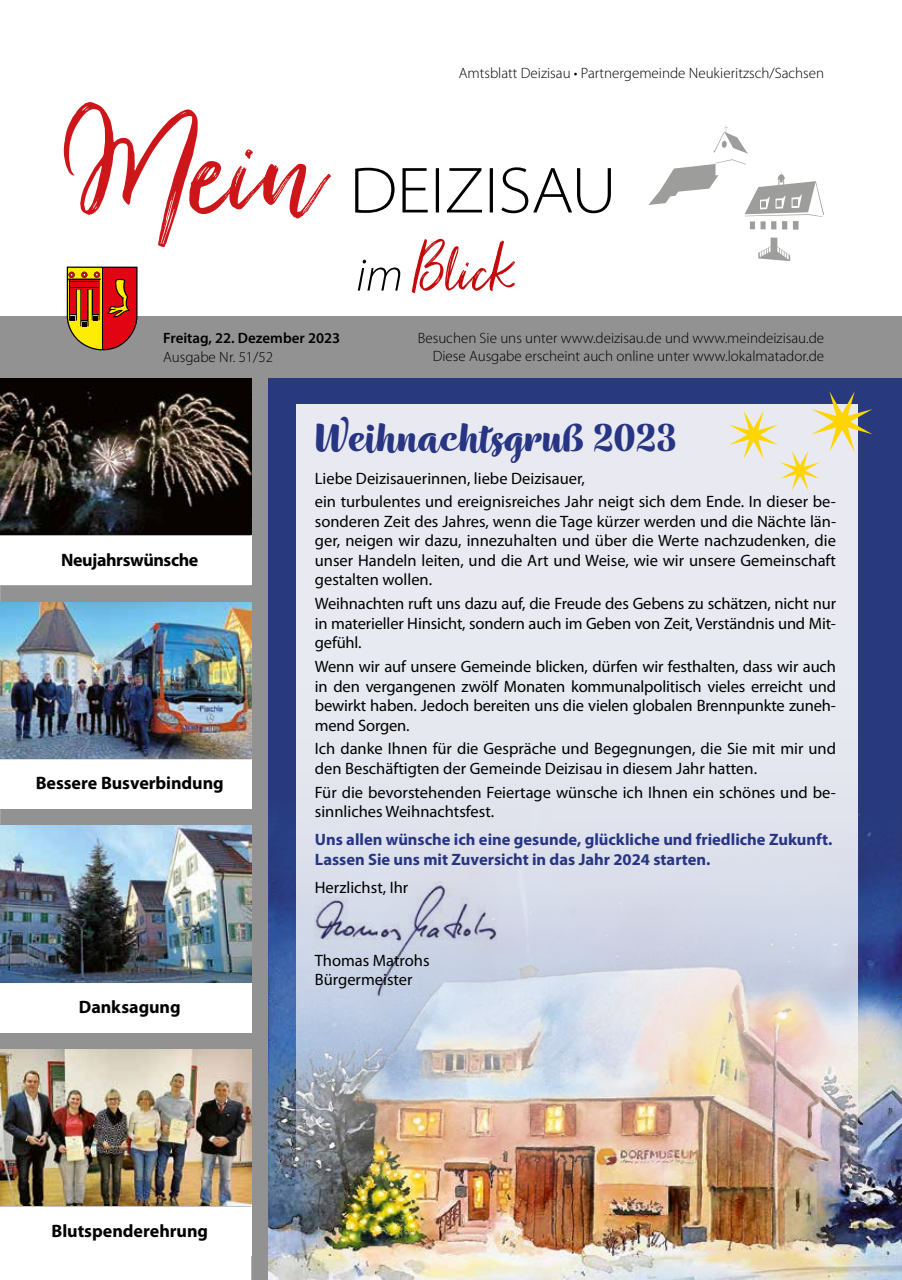
<style>
.page{position:relative;width:902px;height:1280px;background:#fff}
.page>*{position:absolute;margin:0;border:0;box-sizing:border-box;transform-origin:0 0}
.t1{font:700 45px "Wreath";color:#273583}
.t2{font:700 18px "Myriad Pro";letter-spacing:-.005em;color:#000}
.t3{font:16.5px/19.5px "Myriad Pro";color:#000}
.t4{font:700 16.5px/19.5px "Myriad Pro";color:#273583}
.t5{font:300 15px/18px "Myriad Pro";color:#000;text-align:right}
.t6{font:600 15px "Myriad Pro";color:#000}
</style>
<div class="page">
<div style="left:0;top:316px;width:901px;height:62px;background:#929292"></div>
<svg style="left:648px;top:125px;width:176px;height:136px"></svg>
<svg style="left:64px;top:102px;width:267px;height:145px"></svg>
<svg style="left:355px;top:167px;width:256px;height:46px"></svg>
<svg style="left:412px;top:239px;width:103px;height:54px"></svg>
<svg style="left:358px;top:260px;width:42px;height:31px"></svg>
<svg style="left:67px;top:267px;width:70px;height:83px;background:#c04d16"></svg>
<hr style="left:102px;top:267px;width:1px;height:82px;background:#000">
<div style="left:251px;top:372px;width:17px;height:908px;background:#929292"></div>
<div style="left:0;top:585px;width:264px;height:17px;background:#929292"></div>
<div style="left:0;top:809px;width:260px;height:17px;background:#929292"></div>
<div style="left:0;top:1032px;width:260px;height:17px;background:#929292"></div>
<div style="left:268px;top:378px;width:633px;height:776px;background:#283a7d"></div>
<hr style="left:0;top:535px;width:251px;height:1px;background:#a8a8a7">
<hr style="left:0;top:758px;width:251px;height:1px;background:#a8a8a7">
<hr style="left:0;top:982px;width:251px;height:1px;background:#a8a8a7">
<hr style="left:0;top:1206px;width:251px;height:1px;background:#a8a8a7">
<img style="left:268px;top:801px;width:633px;height:479px">
<svg style="left:296px;top:404px;width:561px;height:785px;background:#dcdade"></svg>
<img style="left:315px;top:881px;width:182px;height:115px">
<img style="left:0;top:378px;width:251px;height:157px">
<img style="left:0;top:602px;width:251px;height:156px">
<img style="left:0;top:826px;width:251px;height:156px">
<img style="left:0;top:1049px;width:251px;height:157px">
<svg style="left:729px;top:391px;width:143px;height:99px"></svg>
<p class="t5" style="left:458px;top:64px;width:367px">Amtsblatt Deizisau • Partnergemeinde Neukieritzsch/Sachsen</p>
<p class="t6" style="left:163px;top:328px;width:178px">Freitag, 22. Dezember 2023</p>
<p class="t5" style="left:163px;top:349px;width:111px">Ausgabe Nr. 51/52</p>
<p class="t5" style="left:418px;top:329px;width:407px">Besuchen Sie uns unter www.deizisau.de und www.meindeizisau.de<br>Diese Ausgabe erscheint auch online unter www.lokalmatador.de</p>
<p class="t2" style="left:61px;top:548px;width:139px">Neujahrswünsche</p>
<p class="t2" style="left:36px;top:772px;width:189px">Bessere Busverbindung</p>
<p class="t2" style="left:79px;top:995px;width:103px">Danksagung</p>
<p class="t2" style="left:51px;top:1219px;width:158px">Blutspenderehrung</p>
<h1 class="t1" style="left:315px;top:411px;width:363px">Weihnachtsgruß 2023</h1>
<p class="t3" style="left:315px;top:466px;width:522px;line-height:23.7px">Liebe Deizisauerinnen, liebe Deizisauer,<br>ein turbulentes und ereignisreiches Jahr neigt sich dem Ende. In dieser be-</p>
<p class="t3" style="left:315px;top:511px;width:522px;text-align:justify">sonderen Zeit des Jahres, wenn die Tage kürzer werden und die Nächte län&shy;ger, neigen wir dazu, innezuhalten und über die Werte nachzudenken, die unser Handeln leiten, und die Art und Weise, wie wir unsere Gemeinschaft gestalten wollen.</p>
<p class="t3" style="left:315px;top:594px;width:522px;text-align:justify">Weihnachten ruft uns dazu auf, die Freude des Gebens zu schätzen, nicht nur in materieller Hinsicht, sondern auch im Geben von Zeit, Verständnis und Mit&shy;gefühl.</p>
<p class="t3" style="left:315px;top:656px;width:522px;text-align:justify">Wenn wir auf unsere Gemeinde blicken, dürfen wir festhalten, dass wir auch in den vergangenen zwölf Monaten kommunalpolitisch vieles erreicht und bewirkt haben. Jedoch bereiten uns die vielen globalen Brennpunkte zuneh&shy;mend Sorgen.</p>
<p class="t3" style="left:315px;top:739px;width:522px">Ich danke Ihnen für die Gespräche und Begegnungen, die Sie mit mir und den Beschäftigten der Gemeinde Deizisau in diesem Jahr hatten.</p>
<p class="t3" style="left:315px;top:782px;width:522px">Für die bevorstehenden Feiertage wünsche ich Ihnen ein schönes und be&shy;sinnliches Weihnachtsfest.</p>
<p class="t4" style="left:315px;top:829px;width:519px">Uns allen wünsche ich eine gesunde, glückliche und friedliche Zukunft.<br>Lassen Sie uns mit Zuversicht in das Jahr 2024 starten.</p>
<p class="t3" style="left:315px;top:877px;width:95px">Herzlichst, Ihr</p>
<p class="t3" style="left:315px;top:950px;width:116px">Thomas Matrohs<br>Bürgermeister</p>
</div>
